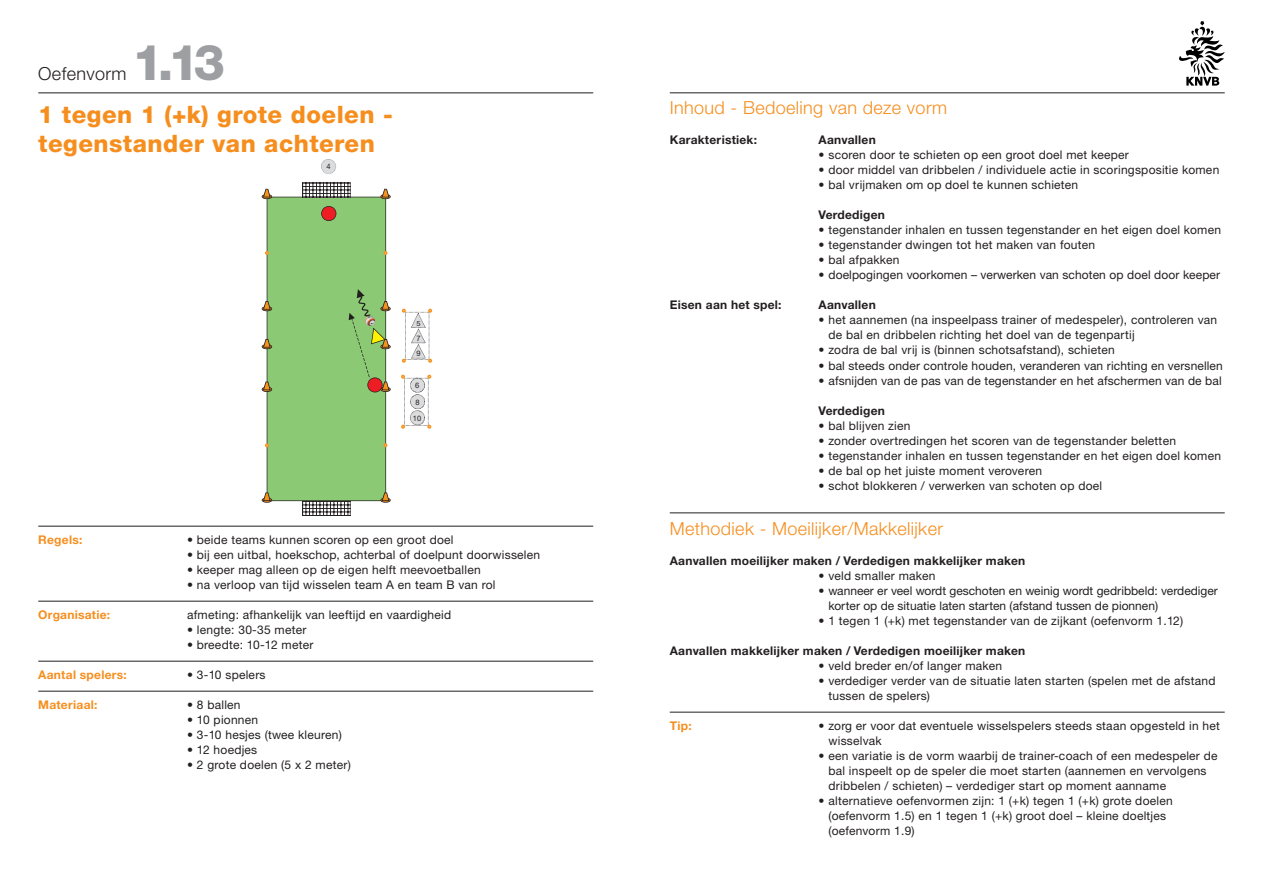
<style>
.page{position:relative;width:1263px;height:893px;background:#fff}
.page>*{position:absolute;margin:0;border:0;box-sizing:border-box;transform-origin:0 0}
.t1{font:800 49.5px "Helvetica Neue";color:#9d9fa2}
.t2{font:800 24px/28.8px "Helvetica Neue";letter-spacing:.02em;color:#f68e1e}
.t3{font:300 18px "Helvetica Neue";letter-spacing:.02em;color:#f68e1e}
.t4{font:300 18px "Helvetica Neue";letter-spacing:.02em;color:#231f20}
.t5{font:12px/15px "Helvetica Neue CE";letter-spacing:.02em;color:#231f20}
.t6{font:700 12px "Helvetica Neue CE";letter-spacing:.02em;color:#231f20}
.t7{font:12px/15px "Helvetica Neue CE";color:#231f20}
.t8{font:700 12px "Helvetica Neue CE";letter-spacing:.02em;color:#f68e1e}
.t9{font:7.5px/15px "Helvetica Neue";color:#231f20}
.t10{font:7.05px "Helvetica Neue";color:#231f20;scale:1.06 1}
</style>
<div class="page">
<svg style="left:1179px;top:21px;width:46px;height:65px"></svg>
<hr style="left:38px;top:92px;width:555px;height:1px;background:#231f20">
<hr style="left:38px;top:526px;width:555px;height:1px;background:#231f20">
<hr style="left:38px;top:601px;width:555px;height:1px;background:#231f20">
<hr style="left:38px;top:661px;width:555px;height:1px;background:#231f20">
<hr style="left:38px;top:691px;width:555px;height:1px;background:#231f20">
<hr style="left:670px;top:92px;width:555px;height:1px;background:#231f20">
<hr style="left:670px;top:512px;width:555px;height:1px;background:#231f20">
<hr style="left:670px;top:712px;width:555px;height:1px;background:#231f20">
<svg style="left:321px;top:159px;width:15px;height:15px"></svg>
<svg style="left:401px;top:375px;width:30px;height:54px"></svg>
<svg style="left:402px;top:309px;width:30px;height:54px"></svg>
<svg style="left:262px;top:183px;width:129px;height:333px;background:#98c781"></svg>
<h3 class="t4" style="left:38px;top:62px;width:90px">Oefenvorm</h3>
<h1 class="t1" style="left:132px;top:33px;width:94px">1.13</h1>
<h2 class="t2" style="left:38px;top:100px;width:356px">1 tegen 1 (+k) grote doelen - tegenstander van achteren</h2>
<p class="t9" style="left:326px;top:159px;width:6px">4</p>
<p class="t10" style="left:416px;top:319px;width:5px">5</p>
<p class="t9" style="left:416px;top:331px;width:6px">7<br>9</p>
<p class="t9" style="left:415px;top:377px;width:6px">6</p>
<p class="t9" style="left:413px;top:394px;width:10px;line-height:15.8px;text-align:center">8<br>10</p>
<p class="t8" style="left:38px;top:532px;width:46px">Regels:</p>
<p class="t5" style="left:187px;top:532px;width:268px">• beide teams kunnen scoren op een groot doel</p>
<p class="t5" style="left:187px;top:547px;width:355px">• bij een uitbal, hoekschop, achterbal of doelpunt doorwisselen</p>
<p class="t5" style="left:187px;top:562px;width:295px">• keeper mag alleen op de eigen helft meevoetballen</p>
<p class="t5" style="left:187px;top:577px;width:310px">• na verloop van tijd wisselen team A en team B van rol</p>
<p class="t8" style="left:38px;top:607px;width:73px">Organisatie:</p>
<p class="t5" style="left:187px;top:607px;width:265px">afmeting: afhankelijk van leeftijd en vaardigheid</p>
<p class="t5" style="left:187px;top:622px;width:121px">• lengte: 30-35 meter</p>
<p class="t5" style="left:187px;top:637px;width:128px">• breedte: 10-12 meter</p>
<p class="t8" style="left:38px;top:667px;width:90px">Aantal spelers:</p>
<p class="t5" style="left:187px;top:667px;width:80px">• 3-10 spelers</p>
<p class="t8" style="left:38px;top:697px;width:61px">Materiaal:</p>
<p class="t5" style="left:187px;top:697px;width:55px">• 8 ballen</p>
<p class="t5" style="left:187px;top:712px;width:73px">• 10 pionnen</p>
<p class="t5" style="left:187px;top:727px;width:156px">• 3-10 hesjes (twee kleuren)</p>
<p class="t5" style="left:187px;top:742px;width:72px">• 12 hoedjes</p>
<p class="t5" style="left:187px;top:757px;width:165px">• 2 grote doelen (5 x 2 meter)</p>
<h3 class="t3" style="left:670px;top:97px;width:279px">Inhoud - Bedoeling van deze vorm</h3>
<p class="t6" style="left:670px;top:133px;width:89px">Karakteristiek:</p>
<p class="t6" style="left:819px;top:133px;width:59px">Aanvallen</p>
<p class="t5" style="left:819px;top:148px;width:312px">• scoren door te schieten op een groot doel met keeper</p>
<p class="t5" style="left:819px;top:163px;width:402px">• door middel van dribbelen / individuele actie in scoringspositie komen</p>
<p class="t5" style="left:819px;top:178px;width:261px">• bal vrijmaken om op doel te kunnen schieten</p>
<p class="t6" style="left:819px;top:208px;width:68px">Verdedigen</p>
<p class="t5" style="left:819px;top:223px;width:404px">• tegenstander inhalen en tussen tegenstander en het eigen doel komen</p>
<p class="t5" style="left:819px;top:238px;width:278px">• tegenstander dwingen tot het maken van fouten</p>
<p class="t5" style="left:819px;top:253px;width:82px">• bal afpakken</p>
<p class="t5" style="left:819px;top:268px;width:403px">• doelpogingen voorkomen – verwerken van schoten op doel door keeper</p>
<p class="t6" style="left:670px;top:298px;width:113px">Eisen aan het spel:</p>
<p class="t6" style="left:819px;top:298px;width:59px">Aanvallen</p>
<p class="t5" style="left:828px;top:313px;width:390px;text-indent:-10px">• het aannemen (na inspeelpass trainer of medespeler), controleren van de bal en dribbelen richting het doel van de tegenpartij</p>
<p class="t5" style="left:819px;top:343px;width:298px">• zodra de bal vrij is (binnen schotsafstand), schieten</p>
<p class="t5" style="left:819px;top:358px;width:406px">• bal steeds onder controle houden, veranderen van richting en versnellen</p>
<p class="t5" style="left:819px;top:373px;width:405px">• afsnijden van de pas van de tegenstander en het afschermen van de bal</p>
<p class="t6" style="left:819px;top:403px;width:68px">Verdedigen</p>
<p class="t5" style="left:819px;top:418px;width:93px">• bal blijven zien</p>
<p class="t5" style="left:819px;top:433px;width:359px">• zonder overtredingen het scoren van de tegenstander beletten</p>
<p class="t5" style="left:819px;top:448px;width:404px">• tegenstander inhalen en tussen tegenstander en het eigen doel komen</p>
<p class="t5" style="left:819px;top:463px;width:225px">• de bal op het juiste moment veroveren</p>
<p class="t5" style="left:819px;top:478px;width:285px">• schot blokkeren / verwerken van schoten op doel</p>
<h3 class="t3" style="left:670px;top:517px;width:275px">Methodiek - Moeilijker/Makkelijker</h3>
<p class="t6" style="left:670px;top:553px;width:357px">Aanvallen moeilijker maken / Verdedigen makkelijker maken</p>
<p class="t5" style="left:819px;top:568px;width:118px">• veld smaller maken</p>
<p class="t7" style="left:828px;top:583px;width:391px;text-indent:-10px">• wanneer er veel wordt geschoten en weinig wordt gedribbeld: verdediger korter op de situatie laten starten (afstand tussen de pionnen)</p>
<p class="t5" style="left:819px;top:613px;width:366px">• 1 tegen 1 (+k) met tegenstander van de zijkant (oefenvorm 1.12)</p>
<p class="t6" style="left:670px;top:643px;width:357px">Aanvallen makkelijker maken / Verdedigen moeilijker maken</p>
<p class="t5" style="left:819px;top:658px;width:185px">• veld breder en/of langer maken</p>
<p class="t5" style="left:828px;top:673px;width:389px;text-indent:-10px">• verdediger verder van de situatie laten starten (spelen met de afstand tussen de spelers)</p>
<p class="t8" style="left:670px;top:718px;width:24px">Tip:</p>
<p class="t5" style="left:828px;top:718px;width:393px;text-indent:-10px">• zorg er voor dat eventuele wisselspelers steeds staan opgesteld in het wisselvak</p>
<p class="t5" style="left:828px;top:748px;width:391px;text-indent:-10px">• een variatie is de vorm waarbij de trainer-coach of een medespeler de bal inspeelt op de speler die moet starten (aannemen en vervolgens dribbelen / schieten) – verdediger start op moment aanname</p>
<p class="t5" style="left:828px;top:793px;width:346px;text-indent:-10px">• alternatieve oefenvormen zijn: 1 (+k) tegen 1 (+k) grote doelen (oefenvorm 1.5) en 1 tegen 1 (+k) groot doel – kleine doeltjes (oefenvorm 1.9)</p>
</div>
